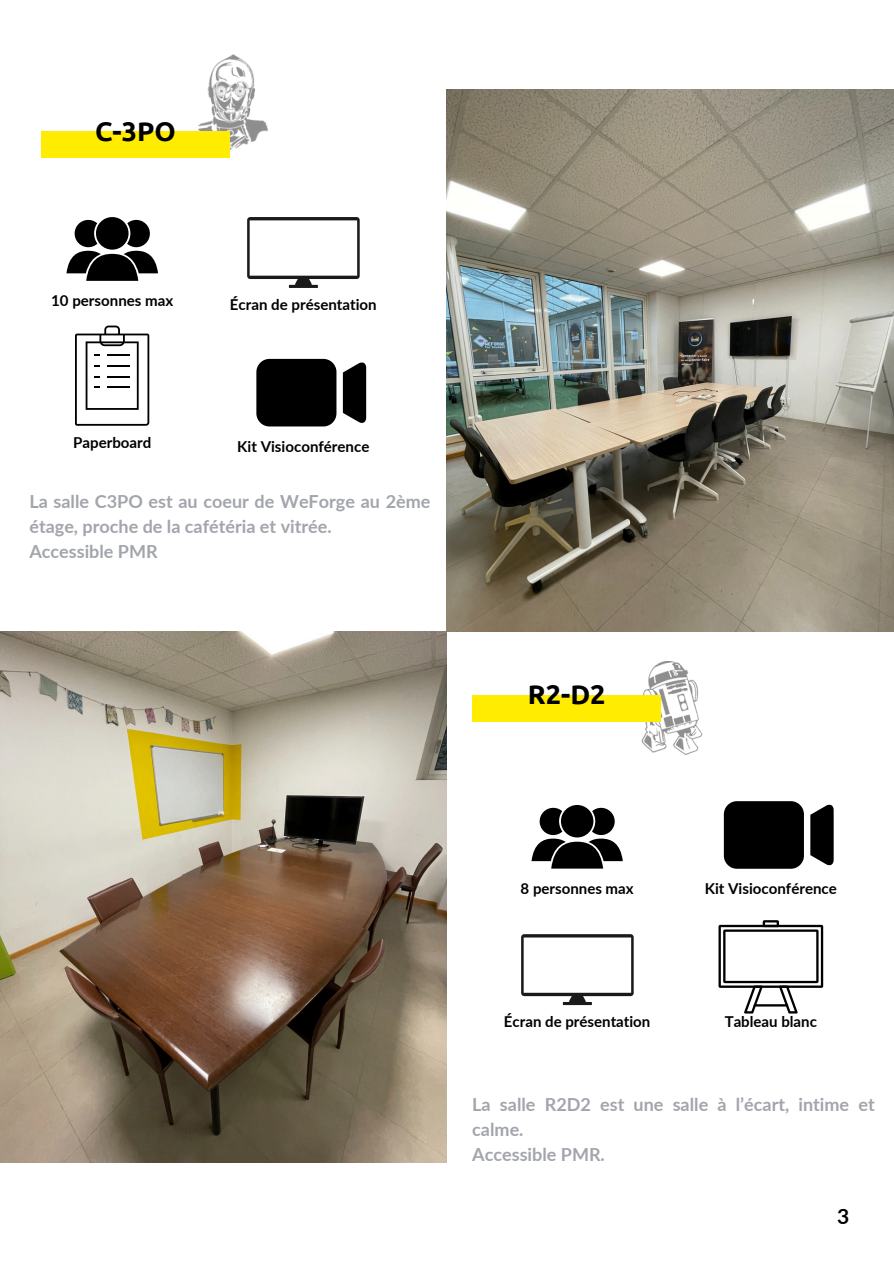
<style>
.page{position:relative;width:894px;height:1264px;background:#fff}
.page>*{position:absolute;margin:0;border:0;box-sizing:border-box;transform-origin:0 0}
.t1{font:700 27px "Ubuntu";color:#000}
.t2{font:700 21px "Lato";color:#000}
.t3{font:700 18px/24.8px "Lato";color:#a3a5ad}
.t4{font:700 15px "Lato";color:#000}
</style>
<div class="page">
<img style="left:446px;top:89px;width:447px;height:543px">
<img style="left:198px;top:54px;width:70px;height:96px">
<div style="left:41px;top:131px;width:189px;height:27px;background:#ffec01"></div>
<svg style="left:66px;top:220px;width:91px;height:61px"></svg>
<div style="left:96px;top:217px;width:32px;height:33px;background:#000;border-radius:50%"></div>
<svg style="left:247px;top:217px;width:112px;height:71px"></svg>
<svg style="left:75px;top:325px;width:74px;height:101px"></svg>
<hr style="left:107px;top:386px;width:23px;height:2px;background:#000">
<div style="left:256px;top:359px;width:80px;height:67px;background:#000"></div>
<svg style="left:343px;top:362px;width:23px;height:61px"></svg>
<svg style="left:531px;top:807px;width:91px;height:61px"></svg>
<div style="left:560px;top:805px;width:33px;height:32px;background:#000;border-radius:50%"></div>
<svg style="left:521px;top:934px;width:112px;height:71px"></svg>
<img style="left:625px;top:661px;width:78px;height:93px">
<div style="left:472px;top:694px;width:189px;height:27px;background:#ffec01"></div>
<img style="left:0;top:631px;width:447px;height:531px">
<div style="left:723px;top:801px;width:80px;height:67px;background:#000"></div>
<svg style="left:810px;top:804px;width:23px;height:62px"></svg>
<svg style="left:718px;top:920px;width:105px;height:93px"></svg>
<h1 class="t1" style="left:95px;top:115px;width:82px">C-3PO</h1>
<p class="t4" style="left:51px;top:290px;width:124px">10 personnes max</p>
<p class="t4" style="left:230px;top:293px;width:148px">Écran de présentation</p>
<p class="t4" style="left:73px;top:432px;width:80px">Paperboard</p>
<p class="t4" style="left:237px;top:435px;width:134px">Kit Visioconférence</p>
<p class="t3" style="left:29px;top:488px;width:402px">La salle C3PO est au coeur de WeForge au 2ème étage, proche de la cafétéria et vitrée.<br>Accessible PMR</p>
<h1 class="t1" style="left:527px;top:678px;width:79px">R2-D2</h1>
<p class="t4" style="left:520px;top:877px;width:114px">8 personnes max</p>
<p class="t4" style="left:504px;top:1010px;width:148px">Écran de présentation</p>
<p class="t4" style="left:704px;top:877px;width:134px">Kit Visioconférence</p>
<p class="t4" style="left:724px;top:1010px;width:94px">Tableau blanc</p>
<p class="t3" style="left:472px;top:1091px;width:404px">La salle R2D2 est une salle à l’écart, intime et calme.<br>Accessible PMR.</p>
<p class="t2" style="left:836px;top:1201px;width:14px">3</p>
</div>
